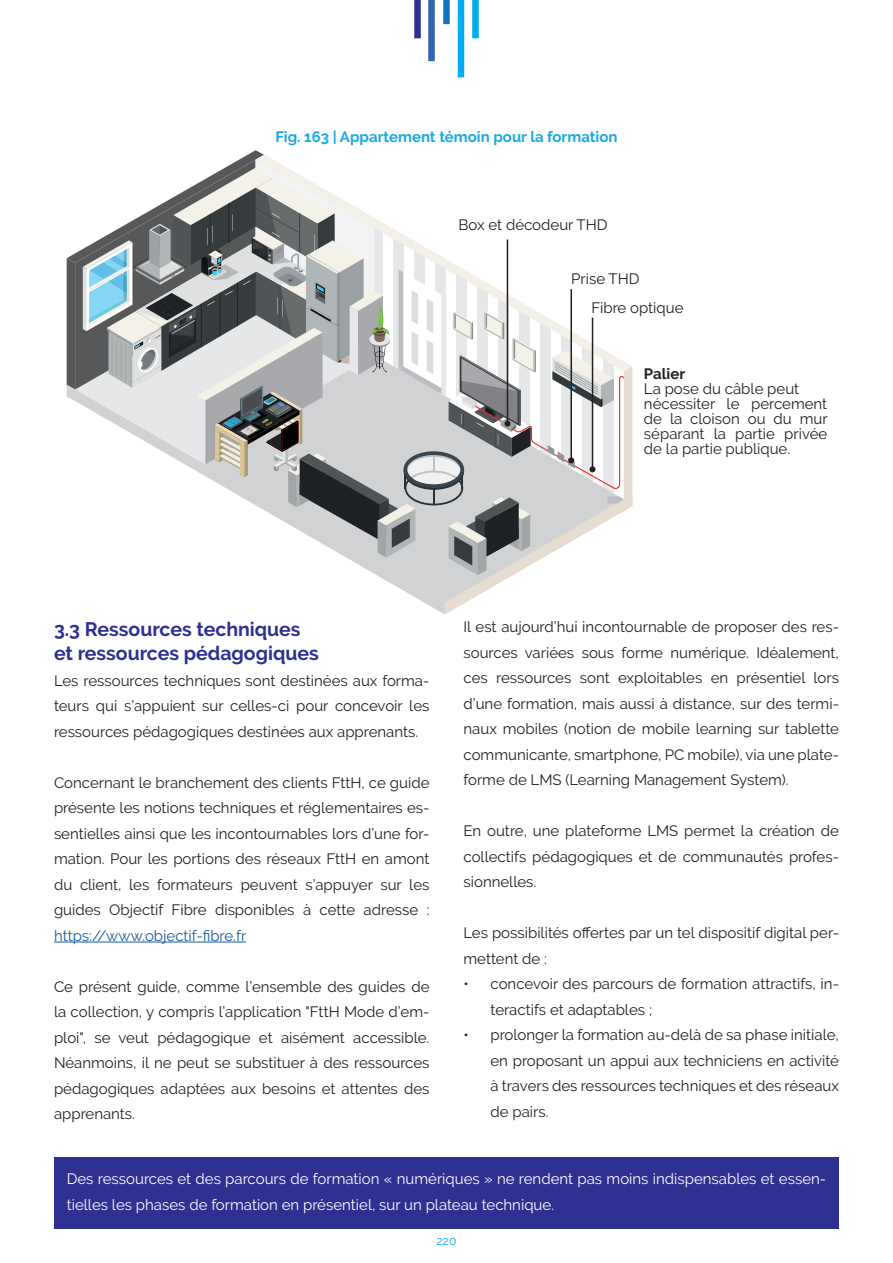
<style>
.page{position:relative;width:893px;height:1263px;background:#fff}
.page>*{position:absolute;margin:0;border:0;box-sizing:border-box;transform-origin:0 0}
.t1{font:700 19.5px/24px "Raleway";color:#2e3092}
.t2{font:15px/25.5px "Raleway";color:#231f20;text-align:justify}
.t3{font:15px/25.5px "Raleway";color:#fff}
.t4{font:700 15px "Raleway";color:#1aaae1}
.t5{font:15px "Raleway";color:#175d9e}
.t6{font:700 15px "Raleway";color:#231f20}
.t7{font:12px "Raleway";color:#00aeef}
</style>
<div class="page">
<div style="left:472px;top:0;width:7px;height:38px;background:#00aeef"></div>
<div style="left:458px;top:0;width:6px;height:77px;background:#00aeef"></div>
<div style="left:443px;top:0;width:7px;height:24px;background:#1074bc"></div>
<div style="left:414px;top:0;width:7px;height:38px;background:#2e3092"></div>
<div style="left:428px;top:0;width:7px;height:61px;background:#3463af"></div>
<hr style="left:54px;top:942px;width:192px;height:1px;background:#175d9e">
<div style="left:54px;top:1157px;width:785px;height:72px;background:#2e3092"></div>
<svg style="left:67px;top:150px;width:565px;height:464px"></svg>
<p class="t4" style="left:275px;top:129px;width:344px">Fig. 163 | Appartement témoin pour la formation</p>
<p class="t2" style="left:458px;top:212px;width:151px">Box et décodeur THD</p>
<p class="t2" style="left:591px;top:264px;width:94px;line-height:28.5px;text-indent:-20px">Prise THD<br>Fibre optique</p>
<p class="t6" style="left:644px;top:365px;width:43px">Palier</p>
<p class="t2" style="left:644px;top:381px;width:185px;line-height:15px;text-align:left">La pose du câble peut nécessiter le percement de la cloison ou du mur séparant la partie privée de la partie publique.</p>
<h1 class="t1" style="left:54px;top:618px;width:266px">3.3 Ressources techniques et ressources pédagogiques</h1>
<p class="t2" style="left:54px;top:668px;width:377px">Les ressources techniques sont destinées aux forma&shy;teurs qui s’appuient sur celles-ci pour concevoir les ressources pédagogiques destinées aux apprenants.</p>
<p class="t2" style="left:54px;top:770px;width:377px">Concernant le branchement des clients FttH, ce guide présente les notions techniques et réglementaires es&shy;sentielles ainsi que les incontournables lors d’une for&shy;mation. Pour les portions des réseaux FttH en amont du client, les formateurs peuvent s’appuyer sur les guides Objectif Fibre disponibles à cette adresse :</p>
<p class="t5" style="left:54px;top:927px;width:194px">https://www.objectif-fibre.fr</p>
<p class="t2" style="left:54px;top:974px;width:377px">Ce présent guide, comme l’ensemble des guides de la collection, y compris l’application "FttH Mode d’em&shy;ploi", se veut pédagogique et aisément accessible.<br>Néanmoins, il ne peut se substituer à des ressources pédagogiques adaptées aux besoins et attentes des apprenants.</p>
<p class="t2" style="left:463px;top:614px;width:377px">Il est aujourd’hui incontournable de proposer des res&shy;sources variées sous forme numérique. Idéalement, ces ressources sont exploitables en présentiel lors d’une formation, mais aussi à distance, sur des termi&shy;naux mobiles (notion de mobile learning sur tablette communicante, smartphone, PC mobile), via une plate&shy;forme de LMS (Learning Management System).</p>
<p class="t2" style="left:463px;top:818px;width:377px">En outre, une plateforme LMS permet la création de collectifs pédagogiques et de communautés profes&shy;sionnelles.</p>
<p class="t2" style="left:463px;top:920px;width:377px">Les possibilités offertes par un tel dispositif digital per&shy;mettent de :</p>
<p class="t2" style="left:490px;top:971px;width:350px;text-indent:-27px">• concevoir des parcours de formation attractifs, in&shy;teractifs et adaptables ;</p>
<p class="t2" style="left:490px;top:1022px;width:350px;text-indent:-27px">• prolonger la formation au-delà de sa phase initiale, en proposant un appui aux techniciens en activité à travers des ressources techniques et des réseaux de pairs.</p>
<p class="t3" style="left:67px;top:1166px;width:761px">Des ressources et des parcours de formation « numériques » ne rendent pas moins indispensables et essen&shy;tielles les phases de formation en présentiel, sur un plateau technique.</p>
<p class="t7" style="left:436px;top:1234px;width:22px">220</p>
</div>
